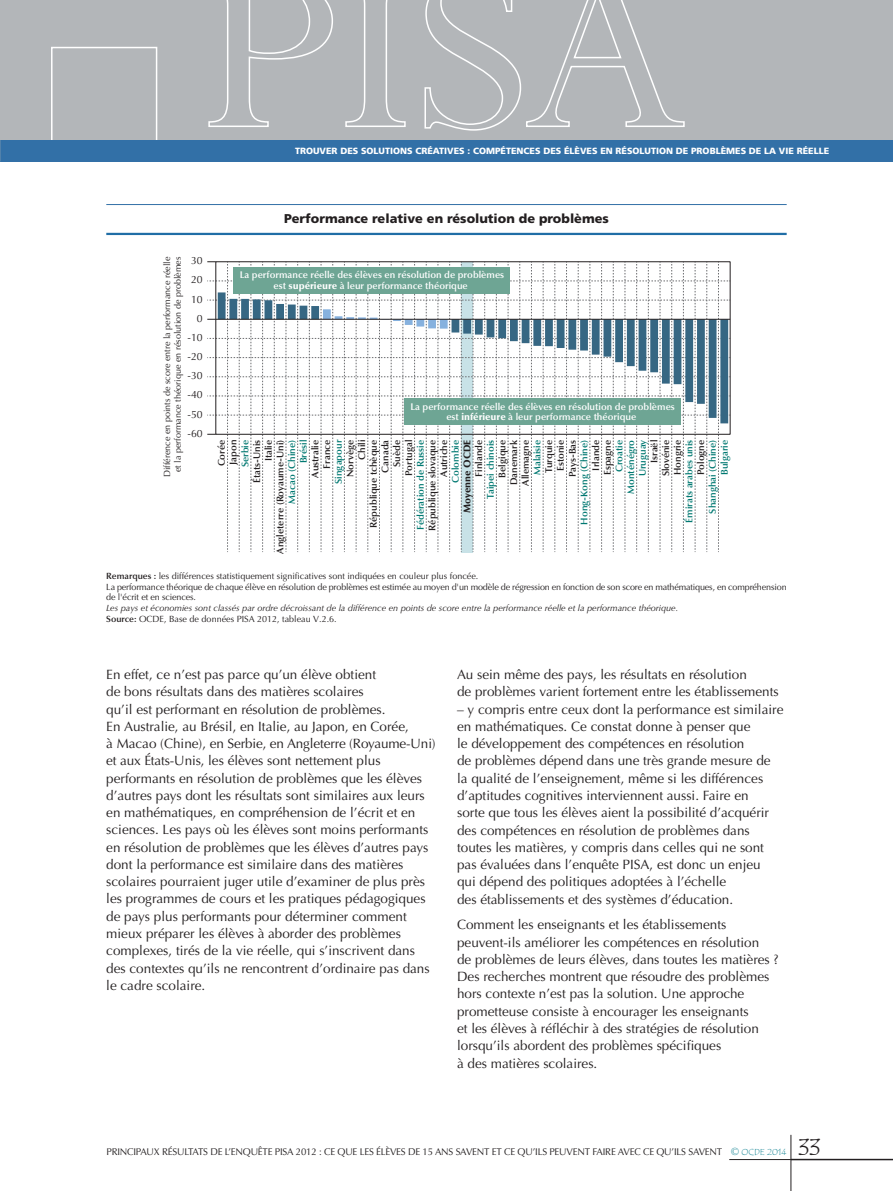
<style>
.page{position:relative;width:893px;height:1191px;background:#fff}
.page>*{position:absolute;margin:0;border:0;box-sizing:border-box;transform-origin:0 0}
.t1{font:24px "Tempus Sans ITC";color:#231f20}
.t2{font:13.5px/17.2px "Optima LT Std";color:#231f20}
.t3{font:900 12.75px "Frutiger LT Std";color:#231f20}
.t4{font:10.5px "Optima LT Std";color:#231f20}
.t5{font:600 9.75px/11.7px "Optima LT Std";color:#231f20;text-align:right}
.t6{font:600 9.75px/10.5px "Optima LT Std";color:#fff;text-align:center}
.t7{font:600 9.75px/11.7px "Optima LT Std";color:#007871;text-align:right}
.t8{font:9.75px "Optima LT Std";letter-spacing:-.02em;color:#231f20}
.t9{font:900 9.75px "Optima LT Std";color:#231f20}
.t10{font:9px/10.8px "Optima LT Std";color:#231f20;text-align:center}
.t11{font:italic 9px/11.2px "Optima LT Std";color:#231f20}
.t12{font:900 9px "Frutiger LT Std";color:#fff}
.s1{font-weight:900}
.s2{font-weight:600}
.s3{font-weight:600;font-style:normal}
.s4{font-style:normal}
.s5{font-size:10.5px;color:#2d919f}
.s6{font-family:"Tempus Sans ITC";font-size:9px;color:#2d919f}
</style>
<div class="page">
<div style="left:0;top:0;width:893px;height:162px;background:#b3b6b9"></div>
<div style="left:51px;top:47px;width:106px;height:115px;border:2px solid #fff"></div>
<div style="left:0;top:140px;width:893px;height:22px;background:#3270a7"></div>
<svg style="left:208px;top:0;width:477px;height:131px"></svg>
<hr style="left:791px;top:1134px;width:1px;height:57px;background:#231f20">
<hr style="left:729px;top:1159px;width:62px;height:1px;background:#231f20">
<hr style="left:791px;top:1158px;width:102px;height:2px;background:#231f20">
<svg style="left:207px;top:261px;width:523px;height:291px"></svg>
<hr style="left:216px;top:319px;width:514px;height:1px;background:#231f20">
<div style="left:234px;top:267px;width:276px;height:27px;background:#6ea594"></div>
<div style="left:404px;top:399px;width:277px;height:26px;background:#6ea594"></div>
<hr style="left:106px;top:233px;width:681px;height:2px;background:#206ea6">
<hr style="left:106px;top:204px;width:681px;height:1px;background:#3270a7">
<p class="t12" style="left:295px;top:145px;width:536px">TROUVER DES SOLUTIONS CRÉATIVES : COMPÉTENCES DES ÉLÈVES EN RÉSOLUTION DE PROBLÈMES DE LA VIE RÉELLE</p>
<p class="t10" style="left:162px;top:477px;width:222px;rotate:-90deg">Différence en points de score entre la performance réelle et la performance théorique en résolution de problèmes</p>
<p class="t4" style="left:191px;top:254px;width:13px">30</p>
<p class="t4" style="left:191px;top:274px;width:13px">20</p>
<p class="t4" style="left:191px;top:293px;width:13px">10</p>
<p class="t4" style="left:197px;top:312px;width:7px">0</p>
<p class="t4" style="left:188px;top:331px;width:17px">-10</p>
<p class="t4" style="left:188px;top:350px;width:17px">-20</p>
<p class="t4" style="left:188px;top:369px;width:17px">-30</p>
<p class="t4" style="left:188px;top:389px;width:17px">-40</p>
<p class="t4" style="left:188px;top:408px;width:17px">-50</p>
<p class="t4" style="left:188px;top:427px;width:17px">-60</p>
<p class="t3" style="left:284px;top:211px;width:326px">Performance relative en résolution de problèmes</p>
<p class="t6" style="left:240px;top:270px;width:266px">La performance réelle des élèves en résolution de problèmes est <span class="s1">supérieure</span> à leur performance théorique</p>
<p class="t6" style="left:410px;top:401px;width:266px">La performance réelle des élèves en résolution de problèmes est <span class="s1">inférieure</span> à leur performance théorique</p>
<p class="t5" style="left:216px;top:466px;width:28px;text-align:left;rotate:-90deg">Corée<br>Japon</p>
<p class="t7" style="left:239px;top:467px;width:29px;rotate:-90deg">Serbie</p>
<p class="t5" style="left:251px;top:553px;width:115px;rotate:-90deg">États-Unis<br>Italie<br>Angleterre (Royaume-Uni)</p>
<p class="t7" style="left:286px;top:503px;width:65px;rotate:-90deg">Macao (Chine)<br>Brésil</p>
<p class="t5" style="left:309px;top:477px;width:39px;rotate:-90deg">Australie<br>France</p>
<p class="t7" style="left:333px;top:484px;width:46px;rotate:-90deg">Singapour</p>
<p class="t5" style="left:344px;top:527px;width:89px;rotate:-90deg">Norvège<br>Chili<br>République tchèque<br>Canada<br>Suède<br>Portugal</p>
<p class="t7" style="left:415px;top:530px;width:92px;rotate:-90deg">Fédération de Russie</p>
<p class="t5" style="left:426px;top:530px;width:92px;rotate:-90deg">République slovaque<br>Autriche</p>
<p class="t7" style="left:450px;top:483px;width:44px;rotate:-90deg">Colombie</p>
<p class="t7" style="left:485px;top:498px;width:60px;rotate:-90deg">Taipei chinois</p>
<p class="t5" style="left:496px;top:486px;width:47px;text-align:justify;text-indent:8px;rotate:-90deg">Belgique Danemark Allemagne</p>
<p class="t7" style="left:532px;top:475px;width:37px;rotate:-90deg">Malaisie</p>
<p class="t5" style="left:543px;top:477px;width:39px;rotate:-90deg">Turquie<br>Estonie<br>Pays-Bas</p>
<p class="t7" style="left:578px;top:524px;width:86px;rotate:-90deg">Hong-Kong (Chine)</p>
<p class="t5" style="left:590px;top:470px;width:32px;rotate:-90deg">Irlande</p>
<p class="t7" style="left:613px;top:494px;width:55px;rotate:-90deg">Croatie<br>Monténégro<br>Uruguay</p>
<p class="t5" style="left:660px;top:476px;width:38px;text-align:left;rotate:-90deg">Slovénie<br>Hongrie</p>
<p class="t7" style="left:683px;top:522px;width:84px;rotate:-90deg">Émirats arabes unis</p>
<p class="t5" style="left:695px;top:475px;width:37px;rotate:-90deg">Pologne</p>
<p class="t7" style="left:707px;top:513px;width:75px;rotate:-90deg">Shanghai (Chine)</p>
<p class="t9" style="left:461px;top:512px;width:74px;rotate:-90deg">Moyenne OCDE</p>
<p class="t5" style="left:473px;top:477px;width:39px;rotate:-90deg">Finlande</p>
<p class="t5" style="left:602px;top:475px;width:37px;rotate:-90deg">Espagne</p>
<p class="t7" style="left:719px;top:475px;width:37px;rotate:-90deg">Bulgarie</p>
<p class="t5" style="left:648px;top:463px;width:25px;rotate:-90deg">Israël</p>
<p class="t10" style="left:106px;top:570px;width:682px;line-height:11.2px;text-align:left"><span class="s2">Remarques :</span> les différences statistiquement significatives sont indiquées en couleur plus foncée.<br>La performance théorique de chaque élève en résolution de problèmes est estimée au moyen d'un modèle de régression en fonction de son score en mathématiques, en compréhension</p>
<p class="t10" style="left:106px;top:591px;width:91px">de l'écrit et en sciences.</p>
<p class="t11" style="left:106px;top:602px;width:573px">Les pays et économies sont classés par ordre décroissant de la différence en points de score entre la performance réelle et la performance théorique.<br><span class="s3">Source:</span> <span class="s4">OCDE, Base de données PISA 2012, tableau V.2.6.</span></p>
<p class="t2" style="left:106px;top:666px;width:331px">En effet, ce n’est pas parce qu’un élève obtient<br>de bons résultats dans des matières scolaires<br>qu’il est performant en résolution de problèmes.<br>En Australie, au Brésil, en Italie, au Japon, en Corée,<br>à Macao (Chine), en Serbie, en Angleterre (Royaume‑Uni) et aux États‑Unis, les élèves sont nettement plus performants en résolution de problèmes que les élèves d’autres pays dont les résultats sont similaires aux leurs en mathématiques, en compréhension de l’écrit et en sciences. Les pays où les élèves sont moins performants en résolution de problèmes que les élèves d’autres pays dont la performance est similaire dans des matières scolaires pourraient juger utile d’examiner de plus près les programmes de cours et les pratiques pédagogiques de pays plus performants pour déterminer comment mieux préparer les élèves à aborder des problèmes complexes, tirés de la vie réelle, qui s’inscrivent dans des contextes qu’ils ne rencontrent d’ordinaire pas dans le cadre scolaire.</p>
<p class="t2" style="left:457px;top:666px;width:323px">Au sein même des pays, les résultats en résolution<br>de problèmes varient fortement entre les établissements</p>
<p class="t2" style="left:457px;top:700px;width:328px">– y compris entre ceux dont la performance est similaire en mathématiques. Ce constat donne à penser que<br>le développement des compétences en résolution<br>de problèmes dépend dans une très grande mesure de la qualité de l’enseignement, même si les différences d’aptitudes cognitives interviennent aussi. Faire en<br>sorte que tous les élèves aient la possibilité d’acquérir des compétences en résolution de problèmes dans toutes les matières, y compris dans celles qui ne sont pas évaluées dans l’enquête PISA, est donc un enjeu<br>qui dépend des politiques adoptées à l’échelle<br>des établissements et des systèmes d’éducation.</p>
<p class="t2" style="left:457px;top:916px;width:323px">Comment les enseignants et les établissements peuvent-ils améliorer les compétences en résolution<br>de problèmes de leurs élèves, dans toutes les matières ?<br>Des recherches montrent que résoudre des problèmes hors contexte n’est pas la solution. Une approche prometteuse consiste à encourager les enseignants<br>et les élèves à réfléchir à des stratégies de résolution lorsqu’ils abordent des problèmes spécifiques<br>à des matières scolaires.</p>
<p class="t8" style="left:107px;top:1146px;width:682px">Principaux résultats de l’Enquête PISA 2012 : Ce que les élèves de 15 ans savent et ce qu’ils peuvent faire avec ce qu’ils savent <span class="s5">©</span> <span class="s6">OCDE 2014</span></p>
<h1 class="t1" style="left:798px;top:1131px;width:24px">33</h1>
</div>
